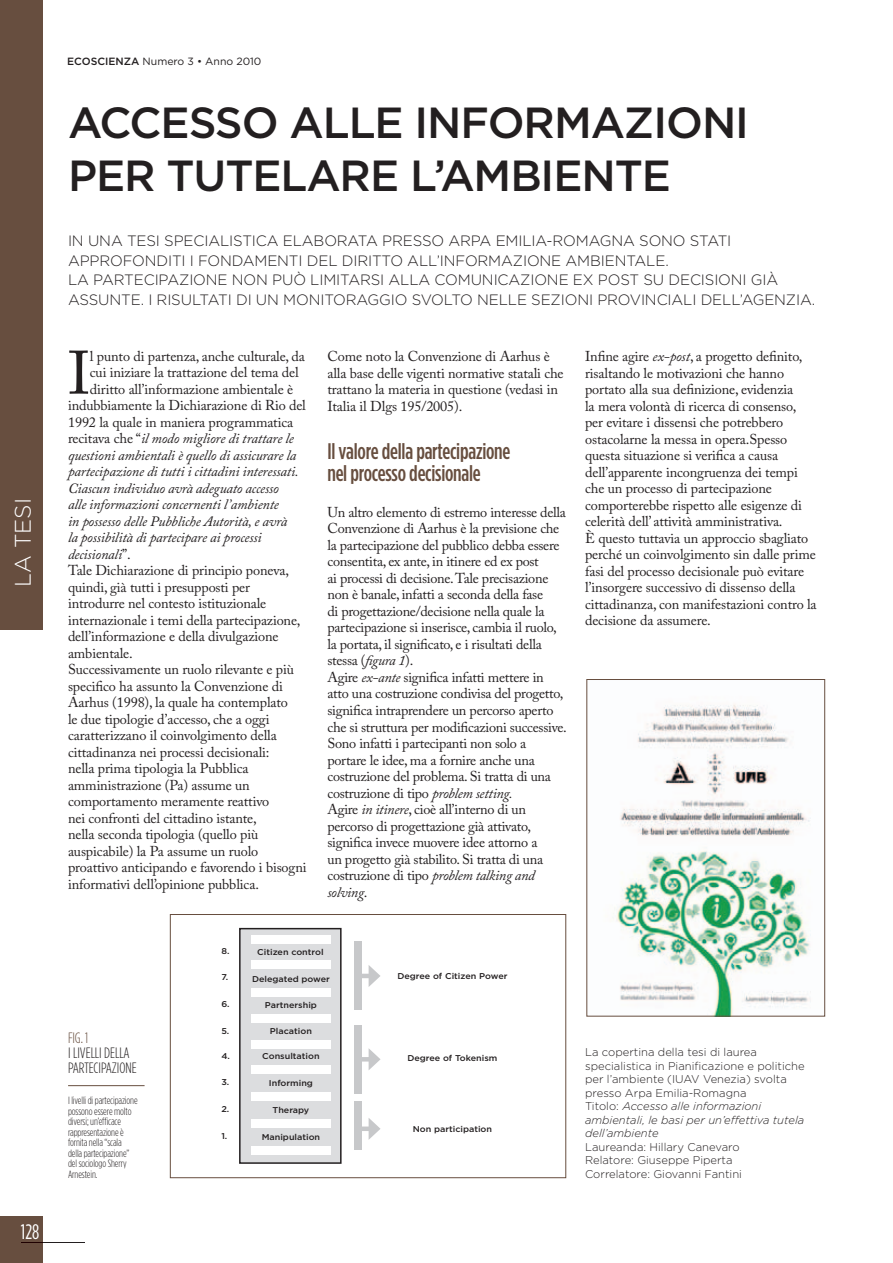
<style>
.page{position:relative;width:893px;height:1263px;background:#fff}
.page>*{position:absolute;margin:0;border:0;box-sizing:border-box;transform-origin:0 0}
.t1{font:60.6px "Adobe Caslon Pro";color:#231f20}
.t2{font:500 43.5px/52.5px "Gotham";letter-spacing:-.025em;color:#231f20}
.t3{font:500 22.5px/22.5px "Gotham Condensed";letter-spacing:-.01em;color:#674e3f}
.t4{font:300 22.5px "Gotham";color:#fff}
.t5{font:21px "Gotham Condensed";color:#fff}
.t6{font:300 15px/19.5px "Gotham";letter-spacing:-.01em;color:#231f20}
.t7{font:300 15px/15px "Gotham Condensed";color:#231f20}
.t8{font:300 15px "Gotham Condensed";color:#674e3f}
.t9{font:14.25px/16.5px "Adobe Caslon Pro";letter-spacing:-.01em;color:#231f20}
.t10{font:italic 14.25px "Adobe Caslon Pro";letter-spacing:-.01em;color:#231f20}
.t11{font:300 11.25px/13.5px "Gotham";color:#231f20}
.t12{font:italic 300 11.25px/13.5px "Gotham HTF";color:#231f20}
.t13{font:300 10.5px/10.5px "Gotham Condensed";letter-spacing:-.01em;color:#231f20}
.t14{font:10.5px "Gotham";color:#231f20}
.t15{font:500 8.4px "Gotham";color:#231f20;scale:1.07 1}
.s1{font-weight:500}
.s2{font-style:normal}
.s3{font-style:italic}
.s4{font-family:"Gotham";font-style:normal}
</style>
<div class="page">
<div style="left:0;top:1216px;width:43px;height:47px;background:#674e3f"></div>
<hr style="left:43px;top:1242px;width:42px;height:1px;background:#231f20">
<svg style="left:21px;top:1242px;width:22px;height:1px"></svg>
<div style="left:0;top:0;width:43px;height:629px;background:#674e3f"></div>
<div style="left:170px;top:914px;width:396px;height:264px;border:1px solid #674e3f"></div>
<img style="left:616px;top:704px;width:195px;height:310px">
<div style="left:587px;top:679px;width:238px;height:337px;border:1px solid #674e3f"></div>
<hr style="left:68px;top:1085px;width:77px;height:1px;background:#674e3f">
<div style="left:240px;top:929px;width:101px;height:234px;background:#dcdddf"></div>
<div style="left:239px;top:928px;width:103px;height:236px;border:2px solid #231f20"></div>
<div style="left:252px;top:935px;width:79px;height:9px;background:#fff"></div>
<div style="left:252px;top:960px;width:79px;height:8px;background:#fff"></div>
<div style="left:252px;top:988px;width:79px;height:8px;background:#fff"></div>
<div style="left:252px;top:1014px;width:79px;height:8px;background:#fff"></div>
<div style="left:252px;top:1040px;width:79px;height:9px;background:#fff"></div>
<div style="left:252px;top:1065px;width:79px;height:8px;background:#fff"></div>
<div style="left:252px;top:1092px;width:79px;height:9px;background:#fff"></div>
<div style="left:252px;top:1119px;width:79px;height:9px;background:#fff"></div>
<div style="left:252px;top:1146px;width:79px;height:9px;background:#fff"></div>
<div style="left:354px;top:941px;width:7px;height:69px;background:#c7c8ca"></div>
<hr style="left:361px;top:974px;width:12px;height:4px;background:#c7c8ca">
<svg style="left:369px;top:965px;width:11px;height:22px"></svg>
<div style="left:354px;top:1025px;width:7px;height:68px;background:#c7c8ca"></div>
<hr style="left:361px;top:1057px;width:12px;height:4px;background:#c7c8ca">
<svg style="left:369px;top:1049px;width:12px;height:21px"></svg>
<div style="left:354px;top:1101px;width:7px;height:49px;background:#c7c8ca"></div>
<div style="left:361px;top:1126px;width:12px;height:5px;background:#c7c8ca"></div>
<svg style="left:369px;top:1118px;width:12px;height:21px"></svg>
<h3 class="t4" style="left:14px;top:587px;width:90px;rotate:-90deg">LA TESI</h3>
<h3 class="t5" style="left:21px;top:1224px;width:20px">128</h3>
<p class="t14" style="left:67px;top:57px;width:196px"><span class="s1">ECOSCIENZA</span> Numero 3 • Anno 2010</p>
<h2 class="t2" style="left:68px;top:100px;width:682px">ACCESSO ALLE INFORMAZIONI<br>PER TUTELARE L’AMBIENTE</h2>
<p class="t6" style="left:68px;top:232px;width:749px">IN UNA TESI SPECIALISTICA ELABORATA PRESSO ARPA EMILIA-ROMAGNA SONO STATI APPROFONDITI I FONDAMENTI DEL DIRITTO ALL’INFORMAZIONE AMBIENTALE.<br>LA PARTECIPAZIONE NON PUÒ LIMITARSI ALLA COMUNICAZIONE EX POST SU DECISIONI GIÀ ASSUNTE. I RISULTATI DI UN MONITORAGGIO SVOLTO NELLE SEZIONI PROVINCIALI DELL’AGENZIA.</p>
<h1 class="t1" style="left:68px;top:349px;width:24px">I</h1>
<p class="t9" style="left:90px;top:349px;width:217px">l punto di partenza, anche culturale, da</p>
<p class="t9" style="left:90px;top:365px;width:210px">cui iniziare la trattazione del tema del</p>
<p class="t9" style="left:90px;top:382px;width:205px">diritto all’informazione ambientale è</p>
<p class="t9" style="left:68px;top:398px;width:239px">indubbiamente la Dichiarazione di Rio del</p>
<p class="t9" style="left:68px;top:415px;width:227px">1992 la quale in maniera programmatica</p>
<p class="t10" style="left:68px;top:433px;width:227px"><span class="s2">recitava che “</span>il modo migliore di trattare le</p>
<p class="t10" style="left:68px;top:450px;width:230px">questioni ambientali è quello di assicurare la</p>
<p class="t10" style="left:68px;top:466px;width:232px">partecipazione di tutti i cittadini interessati.</p>
<p class="t10" style="left:68px;top:483px;width:212px">Ciascun individuo avrà adeguato accesso</p>
<p class="t10" style="left:68px;top:499px;width:212px">alle informazioni concernenti l’ambiente</p>
<p class="t10" style="left:68px;top:516px;width:221px">in possesso delle Pubbliche Autorità, e avrà</p>
<p class="t10" style="left:68px;top:532px;width:195px">la possibilità di partecipare ai processi</p>
<p class="t10" style="left:68px;top:549px;width:64px">decisionali<span class="s2">”.</span></p>
<p class="t9" style="left:68px;top:563px;width:223px">Tale Dichiarazione di principio poneva,</p>
<p class="t9" style="left:68px;top:580px;width:184px">quindi, già tutti i presupposti per</p>
<p class="t9" style="left:68px;top:596px;width:200px">introdurre nel contesto istituzionale</p>
<p class="t9" style="left:68px;top:613px;width:234px">internazionale i temi della partecipazione,</p>
<p class="t9" style="left:68px;top:629px;width:212px">dell’informazione e della divulgazione</p>
<p class="t9" style="left:68px;top:646px;width:66px">ambientale.</p>
<p class="t9" style="left:68px;top:662px;width:227px">Successivamente un ruolo rilevante e più</p>
<p class="t9" style="left:68px;top:679px;width:216px">specifico ha assunto la Convenzione di</p>
<p class="t9" style="left:68px;top:695px;width:221px">Aarhus (1998), la quale ha contemplato</p>
<p class="t9" style="left:68px;top:712px;width:203px">le due tipologie d’accesso, che a oggi</p>
<p class="t9" style="left:68px;top:728px;width:210px">caratterizzano il coinvolgimento della</p>
<p class="t9" style="left:68px;top:745px;width:203px">cittadinanza nei processi decisionali:</p>
<p class="t9" style="left:68px;top:761px;width:182px">nella prima tipologia la Pubblica</p>
<p class="t9" style="left:68px;top:778px;width:183px">amministrazione (Pa) assume un</p>
<p class="t9" style="left:68px;top:794px;width:203px">comportamento meramente reattivo</p>
<p class="t9" style="left:68px;top:811px;width:190px">nei confronti del cittadino istante,</p>
<p class="t9" style="left:68px;top:827px;width:192px">nella seconda tipologia (quello più</p>
<p class="t9" style="left:68px;top:844px;width:192px">auspicabile) la Pa assume un ruolo</p>
<p class="t9" style="left:68px;top:860px;width:240px">proattivo anticipando e favorendo i bisogni</p>
<p class="t9" style="left:68px;top:877px;width:192px">informativi dell’opinione pubblica.</p>
<p class="t9" style="left:327px;top:350px;width:238px">Come noto la Convenzione di Aarhus è alla base delle vigenti normative statali che trattano la materia in questione (vedasi in Italia il Dlgs 195/2005).</p>
<h3 class="t3" style="left:327px;top:441px;width:184px">Il valore della partecipazione nel processo decisionale</h3>
<p class="t9" style="left:327px;top:505px;width:241px">Un altro elemento di estremo interesse della Convenzione di Aarhus è la previsione che la partecipazione del pubblico debba essere consentita, ex ante, in itinere ed ex post<br>ai processi di decisione. Tale precisazione non è banale, infatti a seconda della fase<br>di progettazione/decisione nella quale la partecipazione si inserisce, cambia il ruolo, la portata, il significato, e i risultati della stessa (<span class="s3">figura 1</span>).<br>Agire <span class="s3">ex-ante</span> significa infatti mettere in atto una costruzione condivisa del progetto, significa intraprendere un percorso aperto che si struttura per modificazioni successive.<br>Sono infatti i partecipanti non solo a portare le idee, ma a fornire anche una costruzione del problema. Si tratta di una costruzione di tipo <span class="s3">problem setting.<br></span>Agire <span class="s3">in itinere</span>, cioè all’interno di un percorso di progettazione già attivato, significa invece muovere idee attorno a<br>un progetto già stabilito. Si tratta di una costruzione di tipo <span class="s3">problem talking and solving</span>.</p>
<p class="t8" style="left:68px;top:1032px;width:22px">FIG. 1</p>
<p class="t7" style="left:68px;top:1046px;width:70px">I LIVELLI DELLA<br>PARTECIPAZIONE</p>
<p class="t13" style="left:68px;top:1096px;width:71px">I livelli di partecipazione possono essere molto diversi; un’efficace rappresentazione è fornita nella “scala della partecipazione” del sociologo Sherry<br>Arnestein.</p>
<p class="t15" style="left:221px;top:948px;width:9px">8.</p>
<p class="t15" style="left:221px;top:974px;width:8px">7.</p>
<p class="t15" style="left:221px;top:1001px;width:9px">6.</p>
<p class="t15" style="left:221px;top:1028px;width:9px">5.</p>
<p class="t15" style="left:221px;top:1052px;width:9px">4.</p>
<p class="t15" style="left:221px;top:1079px;width:9px">3.</p>
<p class="t15" style="left:221px;top:1106px;width:9px">2.</p>
<p class="t15" style="left:221px;top:1132px;width:7px">1.</p>
<p class="t15" style="left:257px;top:949px;width:63px">Citizen control</p>
<p class="t15" style="left:252px;top:976px;width:74px">Delegated power</p>
<p class="t15" style="left:397px;top:973px;width:104px">Degree of Citizen Power</p>
<p class="t15" style="left:265px;top:1002px;width:50px">Partnership</p>
<p class="t15" style="left:270px;top:1028px;width:41px">Placation</p>
<p class="t15" style="left:262px;top:1053px;width:55px">Consultation</p>
<p class="t15" style="left:269px;top:1080px;width:43px">Informing</p>
<p class="t15" style="left:273px;top:1106px;width:36px">Therapy</p>
<p class="t15" style="left:262px;top:1134px;width:56px">Manipulation</p>
<p class="t15" style="left:407px;top:1055px;width:86px">Degree of Tokenism</p>
<p class="t15" style="left:413px;top:1126px;width:76px">Non participation</p>
<p class="t9" style="left:585px;top:350px;width:233px">Infine agire <span class="s3">ex-post</span>, a progetto definito, risaltando le motivazioni che hanno portato alla sua definizione, evidenzia<br>la mera volontà di ricerca di consenso, per evitare i dissensi che potrebbero ostacolarne la messa in opera.Spesso questa situazione si verifica a causa dell’apparente incongruenza dei tempi che un processo di partecipazione comporterebbe rispetto alle esigenze di celerità dell’ attività amministrativa.<br>È questo tuttavia un approccio sbagliato perché un coinvolgimento sin dalle prime fasi del processo decisionale può evitare l’insorgere successivo di dissenso della cittadinanza, con manifestazioni contro la decisione da assumere.</p>
<p class="t11" style="left:585px;top:1046px;width:221px">La copertina della tesi di laurea specialistica in Pianificazione e politiche per l’ambiente (IUAV Venezia) svolta presso Arpa Emilia-Romagna</p>
<p class="t12" style="left:585px;top:1100px;width:221px"><span class="s4">Titolo:</span> Accesso alle informazioni ambientali, le basi per un’effettiva tutela dell’ambiente</p>
<p class="t11" style="left:585px;top:1141px;width:158px">Laureanda: Hillary Canevaro<br>Relatore: Giuseppe Piperta<br>Correlatore: Giovanni Fantini</p>
</div>
